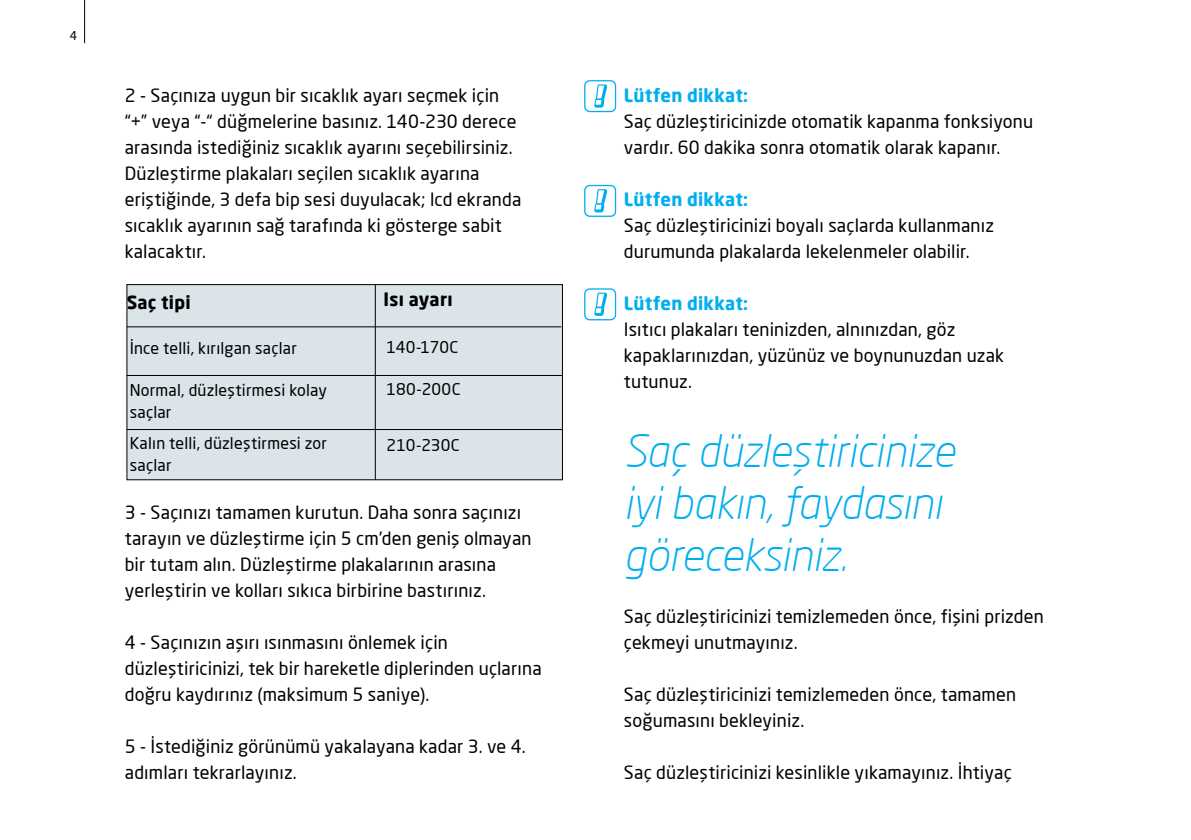
<style>
.page{position:relative;width:1191px;height:840px;background:#fff}
.page>*{position:absolute;margin:0;border:0;box-sizing:border-box;transform-origin:0 0}
.t1{font:italic 300 44px/52px "Neo Sans Pro";letter-spacing:-.015em;color:#00aeef}
.t2{font:18px/26px "Neo Sans Pro";letter-spacing:.01em;color:#000}
.t3{font:700 18px "Neo Sans Pro";letter-spacing:.015em;color:#00aeef}
.t4{font:700 18px "Neo Sans Pro";letter-spacing:.015em;color:#000}
.t5{font:16px/31px "Neo Sans Pro";letter-spacing:.01em;color:#000}
.t6{font:12px "Neo Sans Pro";color:#000}
</style>
<div class="page">
<hr style="left:84px;top:0;width:1px;height:43px;background:#000">
<div style="left:127px;top:284px;width:435px;height:195px;background:#dbe4e9"></div>
<div style="left:127px;top:284px;width:436px;height:196px;border:1px solid #000"></div>
<hr style="left:375px;top:284px;width:1px;height:196px;background:#000">
<hr style="left:127px;top:326px;width:434px;height:1px;background:#000">
<hr style="left:127px;top:375px;width:436px;height:1px;background:#000">
<hr style="left:127px;top:429px;width:436px;height:1px;background:#000">
<svg style="left:584px;top:80px;width:32px;height:32px"></svg>
<svg style="left:584px;top:185px;width:32px;height:32px"></svg>
<svg style="left:584px;top:288px;width:32px;height:32px"></svg>
<p class="t6" style="left:70px;top:28px;width:9px">4</p>
<p class="t2" style="left:125px;top:82px;width:398px">2 - Saçınıza uygun bir sıcaklık ayarı seçmek için “+” veya “-“ düğmelerine basınız. 140-230 derece arasında istediğiniz sıcaklık ayarını seçebilirsiniz.<br>Düzleştirme plakaları seçilen sıcaklık ayarına eriştiğinde, 3 defa bip sesi duyulacak; lcd ekranda sıcaklık ayarının sağ tarafında ki gösterge sabit kalacaktır.</p>
<p class="t4" style="left:127px;top:290px;width:65px">Saç tipi</p>
<p class="t4" style="left:383px;top:288px;width:71px">Isı ayarı</p>
<p class="t5" style="left:130px;top:332px;width:169px">İnce telli, kırılgan saçlar</p>
<p class="t5" style="left:386px;top:331px;width:73px">140-170C</p>
<p class="t5" style="left:130px;top:374px;width:199px">Normal, düzleştirmesi kolay</p>
<p class="t5" style="left:386px;top:373px;width:75px">180-200C</p>
<p class="t5" style="left:130px;top:396px;width:199px">saçlar<br>Kalın telli, düzleştirmesi zor</p>
<p class="t5" style="left:386px;top:429px;width:74px">210-230C</p>
<p class="t5" style="left:130px;top:449px;width:43px">saçlar</p>
<p class="t2" style="left:125px;top:498px;width:408px">3 - Saçınızı tamamen kurutun. Daha sonra saçınızı tarayın ve düzleştirme için 5 cm’den geniş olmayan bir tutam alın. Düzleştirme plakalarının arasına yerleştirin ve kolları sıkıca birbirine bastırınız.</p>
<p class="t2" style="left:125px;top:628px;width:418px">4 - Saçınızın aşırı ısınmasını önlemek için düzleştiricinizi, tek bir hareketle diplerinden uçlarına doğru kaydırınız (maksimum 5 saniye).</p>
<p class="t2" style="left:125px;top:732px;width:402px">5 - İstediğiniz görünümü yakalayana kadar 3. ve 4. adımları tekrarlayınız.</p>
<p class="t3" style="left:624px;top:84px;width:126px">Lütfen dikkat:</p>
<p class="t2" style="left:624px;top:108px;width:411px">Saç düzleştiricinizde otomatik kapanma fonksiyonu vardır. 60 dakika sonra otomatik olarak kapanır.</p>
<p class="t3" style="left:624px;top:188px;width:126px">Lütfen dikkat:</p>
<p class="t2" style="left:624px;top:212px;width:372px">Saç düzleştiricinizi boyalı saçlarda kullanmanız durumunda plakalarda lekelenmeler olabilir.</p>
<p class="t3" style="left:624px;top:292px;width:126px">Lütfen dikkat:</p>
<p class="t2" style="left:624px;top:316px;width:382px">Isıtıcı plakaları teninizden, alnınızdan, göz kapaklarınızdan, yüzünüz ve boynunuzdan uzak tutunuz.</p>
<h1 class="t1" style="left:624px;top:424px;width:333px">Saç düzleştiricinize iyi bakın, faydasını göreceksiniz.</h1>
<p class="t2" style="left:624px;top:602px;width:421px">Saç düzleştiricinizi temizlemeden önce, fişini prizden çekmeyi unutmayınız.</p>
<p class="t2" style="left:624px;top:680px;width:394px">Saç düzleştiricinizi temizlemeden önce, tamamen soğumasını bekleyiniz.</p>
<p class="t2" style="left:624px;top:758px;width:389px">Saç düzleştiricinizi kesinlikle yıkamayınız. İhtiyaç</p>
</div>
